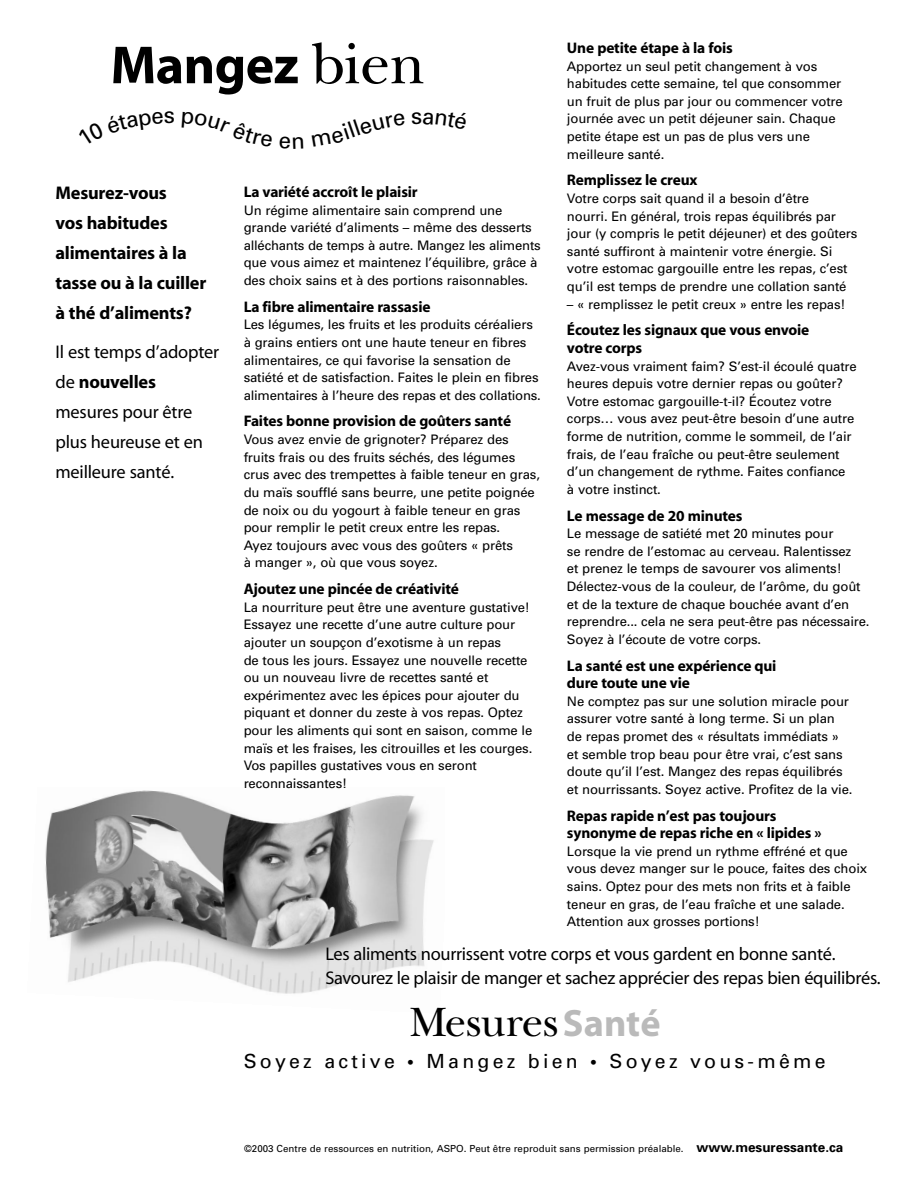
<style>
.page{position:relative;width:918px;height:1188px;background:#fff}
.page>*{position:absolute;margin:0;border:0;box-sizing:border-box;transform-origin:0 0}
.t1{font:700 54px "Myriad";letter-spacing:-.01em;color:#000}
.t2{font:42.75px "New Baskerville";letter-spacing:-.01em;color:#000}
.t3{font:19.5px "Univers";letter-spacing:.165em;color:#000}
.t4{font:18.3px/30px "Myriad";letter-spacing:-.015em;color:#000}
.t5{font:700 18.3px/30px "Myriad";letter-spacing:-.01em;color:#000}
.t6{font:700 15.3px/17.5px "Myriad";letter-spacing:-.01em;color:#000}
.t7{font:13.2px/17.7px "Univers";letter-spacing:-.01em;color:#000}
.t8{font:9.75px "Univers";color:#000}
.s1{font-family:"New Baskerville";font-weight:400;font-size:60px}
.s2{font-weight:700}
.s3{font-family:"Myriad";font-weight:700;font-size:38.25px;color:#bababa}
.s4{font-weight:700;font-size:13.5px}
</style>
<div class="page">
<img style="left:45px;top:790px;width:389px;height:204px">
<h1 class="t1" style="left:111px;top:45px;width:316px">Mangez <span class="s1">bien</span></h1>
<h3 class="t5" style="left:55px;top:179px;width:152px">Mesurez-vous<br>vos habitudes alimentaires à la tasse ou à la cuiller à thé d’aliments?</h3>
<h3 class="t4" style="left:56px;top:338px;width:165px">Il est temps d’adopter de <span class="s2">nouvelles </span>mesures pour être plus heureuse et en meilleure santé.</h3>
<p class="t6" style="left:244px;top:184px;width:176px">La variété accroît le plaisir</p>
<p class="t7" style="left:244px;top:202px;width:299px">Un régime alimentaire sain comprend une grande variété d’aliments – même des desserts alléchants de temps à autre. Mangez les aliments que vous aimez et maintenez l’équilibre, grâce à des choix sains et à des portions raisonnables.</p>
<p class="t6" style="left:244px;top:299px;width:188px">La fibre alimentaire rassasie</p>
<p class="t7" style="left:244px;top:317px;width:299px">Les légumes, les fruits et les produits céréaliers à grains entiers ont une haute teneur en fibres alimentaires, ce qui favorise la sensation de satiété et de satisfaction. Faites le plein en fibres alimentaires à l’heure des repas et des collations.</p>
<p class="t6" style="left:244px;top:414px;width:269px">Faites bonne provision de goûters santé</p>
<p class="t7" style="left:244px;top:432px;width:298px">Vous avez envie de grignoter? Préparez des fruits frais ou des fruits séchés, des légumes crus avec des trempettes à faible teneur en gras, du maïs soufflé sans beurre, une petite poignée de noix ou du yogourt à faible teneur en gras pour remplir le petit creux entre les repas.<br>Ayez toujours avec vous des goûters « prêts<br>à manger », où que vous soyez.</p>
<p class="t6" style="left:244px;top:581px;width:217px">Ajoutez une pincée de créativité</p>
<p class="t7" style="left:244px;top:599px;width:290px">La nourriture peut être une aventure gustative!<br>Essayez une recette d’une autre culture pour ajouter un soupçon d’exotisme à un repas<br>de tous les jours. Essayez une nouvelle recette ou un nouveau livre de recettes santé et expérimentez avec les épices pour ajouter du piquant et donner du zeste à vos repas. Optez pour les aliments qui sont en saison, comme le maïs et les fraises, les citrouilles et les courges.<br>Vos papilles gustatives vous en seront reconnaissantes!</p>
<p class="t6" style="left:567px;top:40px;width:167px">Une petite étape à la fois</p>
<p class="t7" style="left:567px;top:58px;width:277px">Apportez un seul petit changement à vos habitudes cette semaine, tel que consommer un fruit de plus par jour ou commencer votre journée avec un petit déjeuner sain. Chaque petite étape est un pas de plus vers une meilleure santé.</p>
<p class="t6" style="left:567px;top:173px;width:132px">Remplissez le creux</p>
<p class="t7" style="left:567px;top:191px;width:292px">Votre corps sait quand il a besoin d’être<br>nourri. En général, trois repas équilibrés par jour (y compris le petit déjeuner) et des goûters santé suffiront à maintenir votre énergie. Si votre estomac gargouille entre les repas, c’est qu’il est temps de prendre une collation santé</p>
<p class="t7" style="left:567px;top:296px;width:280px">– « remplissez le petit creux » entre les repas!</p>
<p class="t6" style="left:567px;top:323px;width:244px">Écoutez les signaux que vous envoie votre corps</p>
<p class="t7" style="left:567px;top:358px;width:291px">Avez-vous vraiment faim? S’est-il écoulé quatre heures depuis votre dernier repas ou goûter?<br>Votre estomac gargouille-t-il? Écoutez votre corps… vous avez peut-être besoin d’une autre forme de nutrition, comme le sommeil, de l’air frais, de l’eau fraîche ou peut-être seulement d’un changement de rythme. Faites confiance<br>à votre instinct.</p>
<p class="t6" style="left:567px;top:508px;width:177px">Le message de 20 minutes</p>
<p class="t7" style="left:567px;top:526px;width:304px">Le message de satiété met 20 minutes pour<br>se rendre de l’estomac au cerveau. Ralentissez<br>et prenez le temps de savourer vos aliments!<br>Délectez-vous de la couleur, de l’arôme, du goût et de la texture de chaque bouchée avant d’en reprendre... cela ne sera peut-être pas nécessaire.<br>Soyez à l’écoute de votre corps.</p>
<p class="t6" style="left:567px;top:658px;width:211px">La santé est une expérience qui dure toute une vie</p>
<p class="t7" style="left:567px;top:693px;width:287px">Ne comptez pas sur une solution miracle pour assurer votre santé à long terme. Si un plan de repas promet des « résultats immédiats » et semble trop beau pour être vrai, c’est sans doute qu’il l’est. Mangez des repas équilibrés et nourrissants. Soyez active. Profitez de la vie.</p>
<p class="t6" style="left:567px;top:808px;width:256px">Repas rapide n’est pas toujours synonyme de repas riche en « lipides »</p>
<p class="t7" style="left:567px;top:843px;width:302px">Lorsque la vie prend un rythme effréné et que vous devez manger sur le pouce, faites des choix sains. Optez pour des mets non frits et à faible teneur en gras, de l’eau fraîche et une salade.<br>Attention aux grosses portions!</p>
<h3 class="t4" style="left:326px;top:943px;width:557px;line-height:24.8px">Les aliments nourrissent votre corps et vous gardent en bonne santé.<br>Savourez le plaisir de manger et sachez apprécier des repas bien équilibrés.</h3>
<h2 class="t2" style="left:409px;top:1007px;width:253px">Mesures<span class="s3">Santé</span></h2>
<h3 class="t3" style="left:244px;top:1054px;width:583px">Soyez active • Mangez bien • Soyez vous-même</h3>
<p class="t8" style="left:244px;top:1144px;width:601px">©2003 Centre de ressources en nutrition, ASPO. Peut être reproduit sans permission préalable. <span class="s4">www.mesuressante.ca</span></p>
</div>
